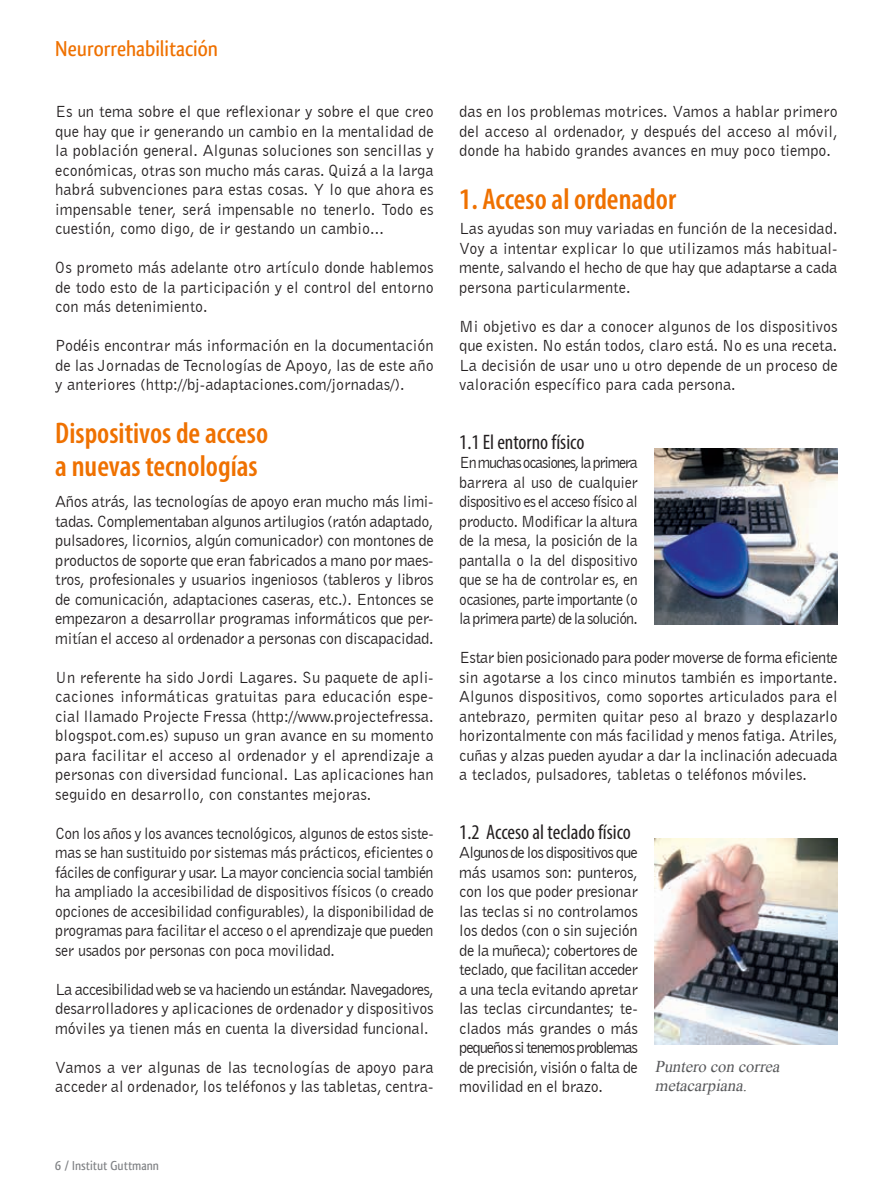
<style>
.page{position:relative;width:893px;height:1195px;background:#fff}
.page>*{position:absolute;margin:0;border:0;box-sizing:border-box;transform-origin:0 0}
._2_C_Titular_PETIT{font:600 condensed 30px/33px "Myriad Pro";color:#ef7100}
._1_B_Secció_PETIT{font:500 22.5px "Qlassik";color:#ef7100}
._3_Entradeta{font:condensed 21px "Myriad Pro";color:#231f20}
._5_A_Cos_de_text_PRI{font:16.5px/19.5px "Bell Gothic BT";color:#231f20;text-align:justify}
._8_Peu_foto{font:italic 16.5px/19.5px "Times New Roman";color:#57585a}
.t1{font:500 13.5px "Qlassik";color:#808285}
.s1{font-weight:700}
</style>
<div class="page">
<img style="left:655px;top:448px;width:183px;height:176px">
<img style="left:655px;top:838px;width:183px;height:207px">
<p class="_1_B_Secció_PETIT" style="left:55px;top:36px;width:164px">Neurorrehabilitación</p>
<p class="_5_A_Cos_de_text_PRI" style="left:55px;top:101px;width:380px">Es un tema sobre el que reflexionar y sobre el que creo que hay que ir generando un cambio en la mentalidad de la población general. Algunas soluciones son sencillas y económicas, otras son mucho más caras. Quizá a la larga habrá subvenciones para estas cosas. Y lo que ahora es impensable tener, será impensable no tenerlo. Todo es cuestión, como digo, de ir gestando un cambio...</p>
<p class="_5_A_Cos_de_text_PRI" style="left:55px;top:257px;width:380px">Os prometo más adelante otro artículo donde hablemos de todo esto de la participación y el control del entorno con más detenimiento.</p>
<p class="_5_A_Cos_de_text_PRI" style="left:55px;top:335px;width:380px">Podéis encontrar más información en la documentación de las Jornadas de Tecnologías de Apoyo, las de este año y anteriores (http://bj-adaptaciones.com/jornadas/).</p>
<p class="_2_C_Titular_PETIT" style="left:55px;top:416px;width:214px">Dispositivos de acceso a nuevas tecnologías</p>
<p class="_5_A_Cos_de_text_PRI" style="left:55px;top:491px;width:380px">Años atrás, las tecnologías de apoyo eran mucho más limi&shy;tadas. Complementaban algunos artilugios (ratón adaptado, pulsadores, licornios, algún comunicador) con montones de productos de soporte que eran fabricados a mano por maes&shy;tros, profesionales y usuarios ingeniosos (tableros y libros de comunicación, adaptaciones caseras, etc.). Entonces se empezaron a desarrollar programas informáticos que per&shy;mitían el acceso al ordenador a personas con discapacidad.</p>
<p class="_5_A_Cos_de_text_PRI" style="left:55px;top:667px;width:380px">Un referente ha sido Jordi Lagares. Su paquete de apli&shy;caciones informáticas gratuitas para educación espe&shy;cial llamado Projecte Fressa (http://www.projectefressa. blogspot.com.es) supuso un gran avance en su momento para facilitar el acceso al ordenador y el aprendizaje a personas con diversidad funcional. Las aplicaciones han seguido en desarrollo, con constantes mejoras.</p>
<p class="_5_A_Cos_de_text_PRI" style="left:55px;top:823px;width:380px">Con los años y los avances tecnológicos, algunos de estos siste&shy;mas se han sustituido por sistemas más prácticos, eficientes o fáciles de configurar y usar. La mayor conciencia social también ha ampliado la accesibilidad de dispositivos físicos (o creado opciones de accesibilidad configurables), la disponibilidad de programas para facilitar el acceso o el aprendizaje que pueden ser usados por personas con poca movilidad.</p>
<p class="_5_A_Cos_de_text_PRI" style="left:55px;top:979px;width:380px">La accesibilidad web se va haciendo un estándar. Navegadores, desarrolladores y aplicaciones de ordenador y dispositivos móviles ya tienen más en cuenta la diversidad funcional.</p>
<p class="_5_A_Cos_de_text_PRI" style="left:55px;top:1057px;width:380px">Vamos a ver algunas de las tecnologías de apoyo para acceder al ordenador, los teléfonos y las tabletas, centra-</p>
<p class="t1" style="left:55px;top:1158px;width:105px"><span class="s1">6</span> / Institut Guttmann</p>
<p class="_5_A_Cos_de_text_PRI" style="left:459px;top:101px;width:380px">das en los problemas motrices. Vamos a hablar primero del acceso al ordenador, y después del acceso al móvil, donde ha habido grandes avances en muy poco tiempo.</p>
<p class="_2_C_Titular_PETIT" style="left:459px;top:182px;width:218px">1. Acceso al ordenador</p>
<p class="_5_A_Cos_de_text_PRI" style="left:459px;top:218px;width:380px">Las ayudas son muy variadas en función de la necesidad.<br>Voy a intentar explicar lo que utilizamos más habitual&shy;mente, salvando el hecho de que hay que adaptarse a cada persona particularmente.</p>
<p class="_5_A_Cos_de_text_PRI" style="left:459px;top:316px;width:380px">Mi objetivo es dar a conocer algunos de los dispositivos que existen. No están todos, claro está. No es una receta.<br>La decisión de usar uno u otro depende de un proceso de valoración específico para cada persona.</p>
<p class="_3_Entradeta" style="left:459px;top:429px;width:127px">1.1 El entorno físico</p>
<p class="_5_A_Cos_de_text_PRI" style="left:459px;top:452px;width:180px">En muchas ocasiones, la primera barrera al uso de cualquier dispositivo es el acceso físico al producto. Modificar la altura de la mesa, la posición de la pantalla o la del dispositivo que se ha de controlar es, en ocasiones, parte importante (o la primera parte) de la solución.</p>
<p class="_5_A_Cos_de_text_PRI" style="left:459px;top:647px;width:380px">Estar bien posicionado para poder moverse de forma eficiente sin agotarse a los cinco minutos también es importante.<br>Algunos dispositivos, como soportes articulados para el antebrazo, permiten quitar peso al brazo y desplazarlo horizontalmente con más facilidad y menos fatiga. Atriles, cuñas y alzas pueden ayudar a dar la inclinación adecuada a teclados, pulsadores, tabletas o teléfonos móviles.</p>
<p class="_3_Entradeta" style="left:459px;top:819px;width:173px">1.2 Acceso al teclado físico</p>
<p class="_5_A_Cos_de_text_PRI" style="left:459px;top:842px;width:180px">Algunos de los dispositivos que más usamos son: punteros, con los que poder presionar las teclas si no controlamos los dedos (con o sin sujeción de la muñeca); cobertores de teclado, que facilitan acceder a una tecla evitando apretar las teclas circundantes; te&shy;clados más grandes o más pequeños si tenemos problemas de precisión, visión o falta de movilidad en el brazo.</p>
<p class="_8_Peu_foto" style="left:655px;top:1056px;width:130px">Puntero con correa metacarpiana.</p>
</div>
